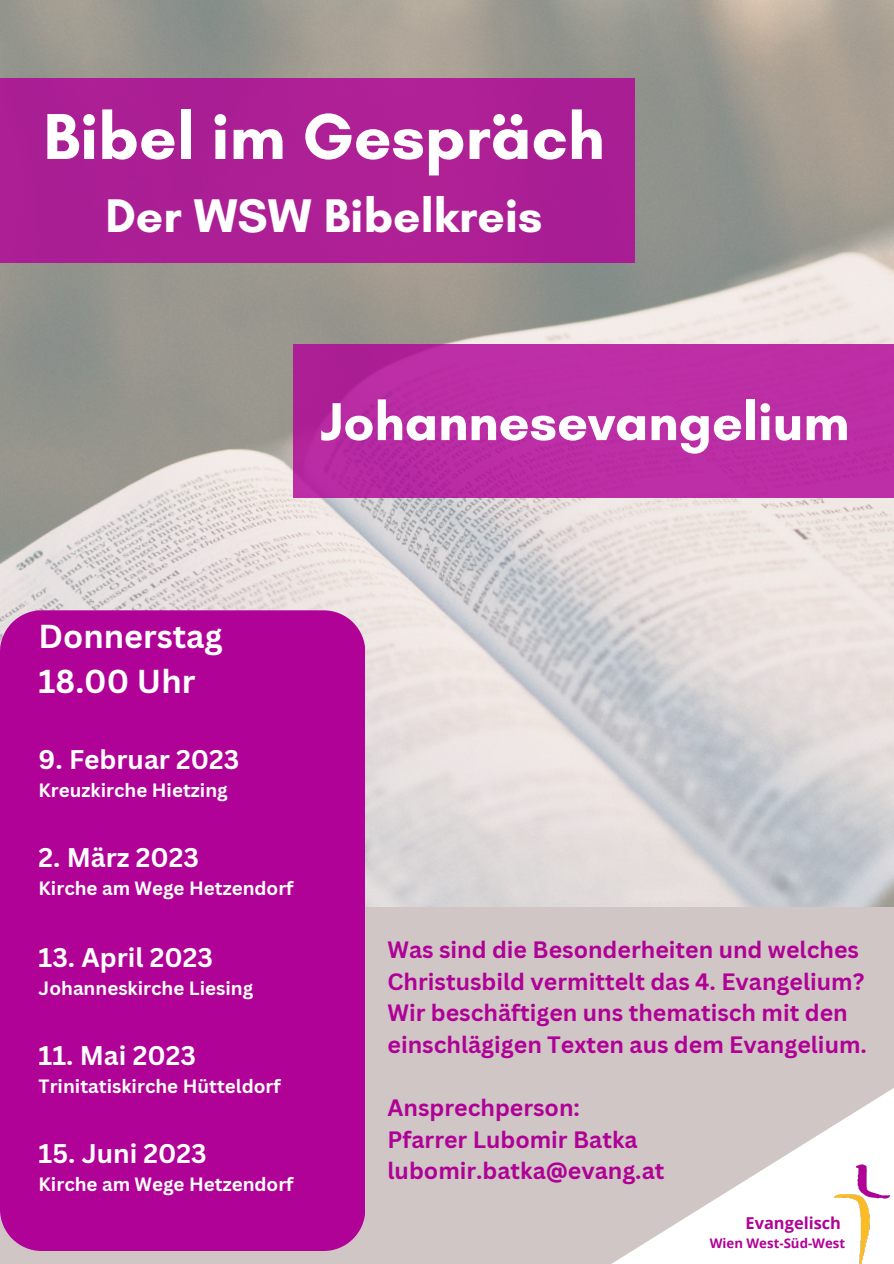
<style>
.page{position:relative;width:894px;height:1264px;background:#fff}
.page>*{position:absolute;margin:0;border:0;box-sizing:border-box;transform-origin:0 0}
.t1{font:700 66px "Glacial Indifference";color:#fff}
.t2{font:700 54.3px "Glacial Indifference";color:#fff}
.t3{font:700 48px "Glacial Indifference";color:#fff}
.t4{font:700 32.25px/45px "Canva Sans";color:#fff}
.t5{font:700 26.25px "Canva Sans";color:#fff}
.t6{font:700 23.1px/31.5px "Canva Sans";color:#af0196}
.t7{font:700 18.75px "Canva Sans";color:#fff}
.t8{font:700 16.35px "Open Sans";color:#b10297}
.t9{font:700 13.2px "Open Sans";color:#b10297}
</style>
<div class="page">
<img style="left:0;top:0;width:893px;height:906px">
<div style="left:0;top:906px;width:893px;height:357px;background:#d0c6c5"></div>
<svg style="left:613px;top:1088px;width:280px;height:175px"></svg>
<img style="left:833px;top:1163px;width:57px;height:100px">
<div style="left:0;top:78px;width:634px;height:185px;background:#ac1f95"></div>
<div style="left:0;top:610px;width:364px;height:640px;background:#b10297"></div>
<div style="left:293px;top:344px;width:600px;height:153px;background:linear-gradient(to right,#b5289f,#bf30a7)"></div>
<h1 class="t1" style="left:43px;top:96px;width:562px">Bibel im Gespräch</h1>
<h3 class="t3" style="left:105px;top:186px;width:438px">Der WSW Bibelkreis</h3>
<h2 class="t2" style="left:320px;top:388px;width:530px">Johannesevangelium</h2>
<h3 class="t4" style="left:39px;top:613px;width:185px">Donnerstag<br>18.00 Uhr</h3>
<p class="t5" style="left:39px;top:741px;width:202px">9. Februar 2023</p>
<p class="t7" style="left:39px;top:777px;width:190px">Kreuzkirche Hietzing</p>
<p class="t5" style="left:39px;top:838px;width:162px">2. März 2023</p>
<p class="t7" style="left:39px;top:875px;width:256px">Kirche am Wege Hetzendorf</p>
<p class="t5" style="left:39px;top:939px;width:176px">13. April 2023</p>
<p class="t7" style="left:39px;top:975px;width:216px">Johanneskirche Liesing</p>
<p class="t5" style="left:39px;top:1037px;width:159px">11. Mai 2023</p>
<p class="t7" style="left:39px;top:1073px;width:243px">Trinitatiskirche Hütteldorf</p>
<p class="t5" style="left:39px;top:1135px;width:170px">15. Juni 2023</p>
<p class="t7" style="left:39px;top:1171px;width:256px">Kirche am Wege Hetzendorf</p>
<p class="t6" style="left:387px;top:933px;width:480px">Was sind die Besonderheiten und welches Christusbild vermittelt das 4. Evangelium?<br>Wir beschäftigen uns thematisch mit den einschlägigen Texten aus dem Evangelium.</p>
<p class="t6" style="left:387px;top:1091px;width:278px">Ansprechperson:<br>Pfarrer Lubomir Batka lubomir.batka@evang.at</p>
<p class="t8" style="left:745px;top:1211px;width:97px">Evangelisch</p>
<p class="t9" style="left:709px;top:1233px;width:137px">Wien West-Süd-West</p>
</div>
